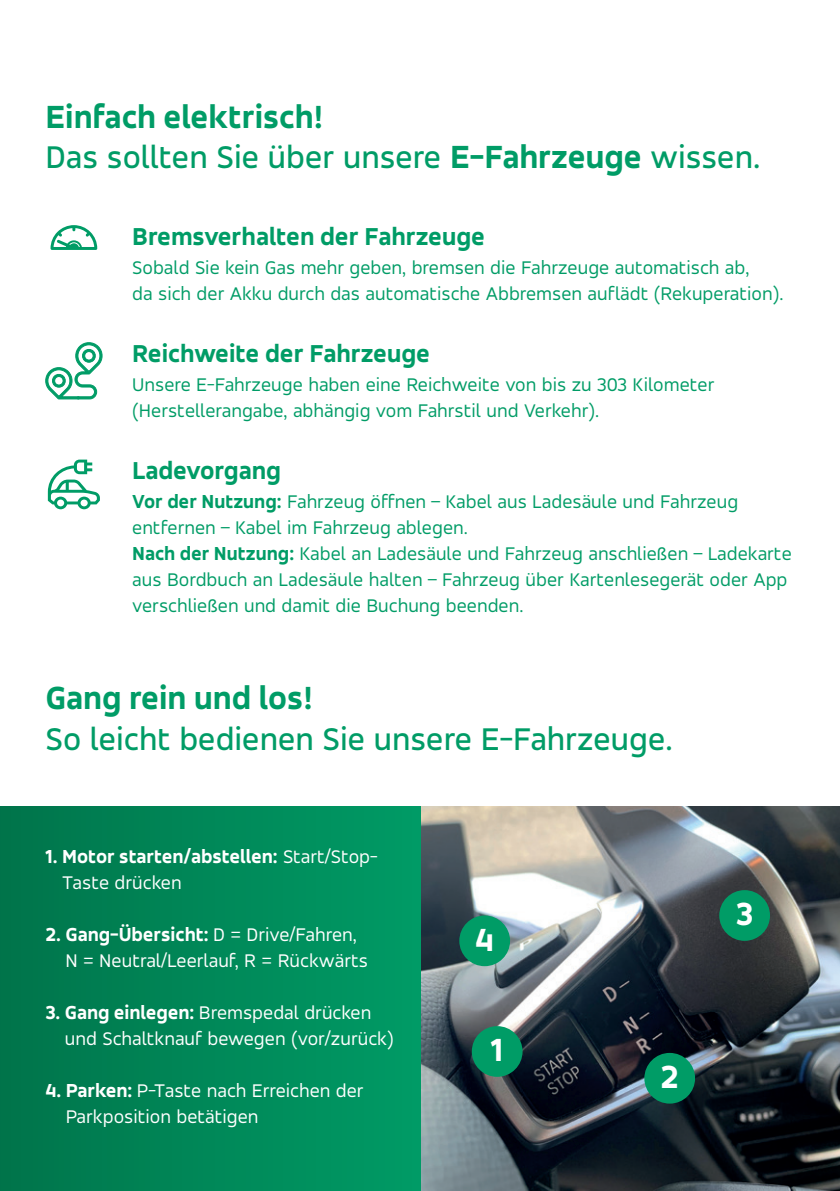
<style>
.page{position:relative;width:840px;height:1191px;background:#fff}
.page>*{position:absolute;margin:0;border:0;box-sizing:border-box;transform-origin:0 0}
.t1{font:500 34px/40.8px "Accord";color:#009c66}
.t2{font:800 34px "Accord";color:#009c66}
.t3{font:800 34px "Accord";color:#fff}
.t4{font:800 26px "Accord";color:#009c66}
.t5{font:20px/26px "Accord";color:#009c66}
.t6{font:20px/26px "Accord";color:#fff}
.t7{font:800 20px/26px "Accord";color:#fff}
.s1{font-weight:800}
.s2{font-weight:400}
</style>
<div class="page">
<img style="left:420px;top:806px;width:419px;height:385px">
<div style="left:0;top:806px;width:420px;height:385px;background:linear-gradient(to right,#00744a,#009b65)"></div>
<div style="left:471px;top:1026px;width:51px;height:50px;background:#009c66;border-radius:50%"></div>
<div style="left:644px;top:1053px;width:50px;height:50px;background:#009c66;border-radius:50%"></div>
<div style="left:718px;top:890px;width:51px;height:50px;background:#009c66;border-radius:50%"></div>
<div style="left:459px;top:915px;width:50px;height:51px;background:#009c66;border-radius:50%"></div>
<svg style="left:50px;top:225px;width:47px;height:25px"></svg>
<svg style="left:48px;top:459px;width:52px;height:50px"></svg>
<svg style="left:45px;top:342px;width:58px;height:58px"></svg>
<h1 class="t1" style="left:45px;top:95px;width:716px"><span class="s1">Einfach elektrisch!<br></span>Das sollten Sie über unsere <span class="s1">E-Fahrzeuge</span> wissen.</h1>
<h2 class="t4" style="left:132px;top:220px;width:354px">Bremsverhalten der Fahrzeuge</h2>
<p class="t5" style="left:132px;top:254px;width:652px">Sobald Sie kein Gas mehr geben, bremsen die Fahrzeuge automatisch ab,<br>da sich der Akku durch das automatische Abbremsen auflädt (Rekuperation).</p>
<h2 class="t4" style="left:132px;top:337px;width:299px">Reichweite der Fahrzeuge</h2>
<p class="t5" style="left:132px;top:371px;width:583px">Unsere E-Fahrzeuge haben eine Reichweite von bis zu 303 Kilometer (Herstellerangabe, abhängig vom Fahrstil und Verkehr).</p>
<h2 class="t4" style="left:132px;top:454px;width:150px">Ladevorgang</h2>
<p class="t5" style="left:132px;top:488px;width:660px"><span class="s1">Vor der Nutzung:</span> Fahrzeug öffnen – Kabel aus Ladesäule und Fahrzeug entfernen – Kabel im Fahrzeug ablegen.<br><span class="s1">Nach der Nutzung:</span> Kabel an Ladesäule und Fahrzeug anschließen – Ladekarte aus Bordbuch an Ladesäule halten – Fahrzeug über Kartenlesegerät oder App verschließen und damit die Buchung beenden.</p>
<h1 class="t2" style="left:45px;top:677px;width:269px">Gang rein und los!</h1>
<h1 class="t1" style="left:45px;top:717px;width:628px">So leicht bedienen Sie unsere E-Fahrzeuge.</h1>
<p class="t7" style="left:62px;top:843px;width:317px;text-indent:-17px">1. Motor starten/abstellen: <span class="s2">Start/Stop-<br>Taste drücken</span></p>
<p class="t6" style="left:65px;top:921px;width:304px;text-indent:-20px"><span class="s1">2. Gang-Übersicht:</span> D = Drive/Fahren,<br>N = Neutral/Leerlauf, R = Rückwärts</p>
<p class="t6" style="left:65px;top:999px;width:330px;text-indent:-19px"><span class="s1">3. Gang einlegen:</span> Bremspedal drücken und Schaltknauf bewegen (vor/zurück)</p>
<p class="t6" style="left:66px;top:1077px;width:299px;text-indent:-21px"><span class="s1">4. Parken:</span> P-Taste nach Erreichen der<br>Parkposition betätigen</p>
<h1 class="t3" style="left:475px;top:918px;width:21px">4</h1>
<h1 class="t3" style="left:490px;top:1029px;width:14px">1</h1>
<h1 class="t3" style="left:660px;top:1056px;width:20px">2</h1>
<h1 class="t3" style="left:735px;top:893px;width:19px">3</h1>
</div>
